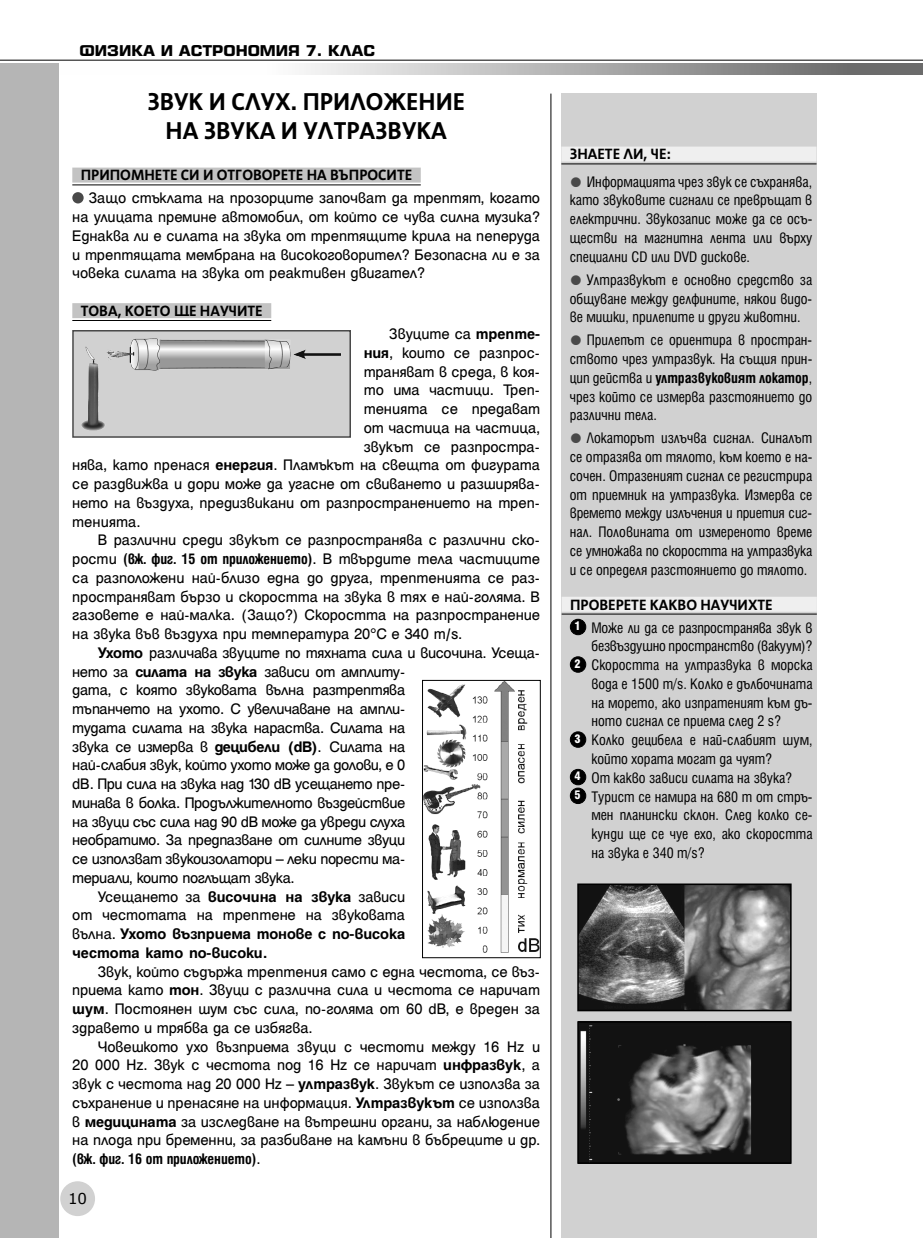
<style>
.page{position:relative;width:923px;height:1238px;background:#fff}
.page>*{position:absolute;margin:0;border:0;box-sizing:border-box;transform-origin:0 0}
.t1{font:700 27px/28.2px "SP Novelty";color:#000;text-align:center}
.t2{font:16.5px/18.8px "Helen Bg";letter-spacing:-.015em;color:#000;text-align:justify}
.t3{font:condensed 16.5px/18.8px "Helen Bg";color:#000;text-align:justify}
.t4{font:700 16.5px "SP Novelty";color:#000}
.t5{font:700 16.5px/18.8px "Helen HS Bg";letter-spacing:-.01em;color:#000}
.t6{font:16.5px "Helen Bg";letter-spacing:-.035em;color:#000}
.t7{font:700 15px "SP Europa";color:#000}
.t8{font:15px "Verdana";color:#000}
.s1{font-family:"Helen HS Bg";font-weight:700}
.s2{font-weight:700;font-stretch:condensed}
.s3{font-family:"Helen Bg";font-weight:400}
.s4{color:#494949}
.s5{font-weight:700}
.s6{font-weight:900;font-size:13.5px;color:#fff}
</style>
<div class="page">
<div style="left:60px;top:1181px;width:35px;height:34px;background:#d1d1d1;border-radius:50%"></div>
<svg style="left:58px;top:63px;width:864px;height:11px"></svg>
<hr style="left:0;top:60px;width:923px;height:1px;background:#000">
<div style="left:561px;top:94px;width:255px;height:1143px;background:#d1d1d1"></div>
<hr style="left:922px;top:63px;width:1px;height:1174px;background:#b5b5b5">
<div style="left:0;top:63px;width:58px;height:1174px;background:#b5b5b5"></div>
<hr style="left:550px;top:94px;width:1px;height:1143px;background:#000">
<div style="left:72px;top:167px;width:349px;height:15px;background:#c3c3c3"></div>
<hr style="left:72px;top:185px;width:349px;height:1px;background:#000">
<div style="left:72px;top:303px;width:199px;height:15px;background:#c3c3c3"></div>
<hr style="left:72px;top:320px;width:199px;height:1px;background:#000">
<div style="left:72px;top:192px;width:12px;height:11px;background:#494949;border-radius:50%"></div>
<div style="left:73px;top:331px;width:277px;height:106px;background:#d1d1d1"></div>
<img style="left:81px;top:338px;width:260px;height:93px">
<div style="left:72px;top:330px;width:279px;height:108px;border:2px solid #494949"></div>
<img style="left:580px;top:1024px;width:208px;height:136px">
<div style="left:577px;top:1021px;width:214px;height:142px;border:2px solid #000"></div>
<img style="left:580px;top:886px;width:208px;height:122px">
<div style="left:577px;top:883px;width:214px;height:128px;border:2px solid #000"></div>
<div style="left:561px;top:147px;width:255px;height:15px;background:#efefef"></div>
<hr style="left:561px;top:164px;width:255px;height:1px;background:#000">
<div style="left:561px;top:596px;width:256px;height:15px;background:#efefef"></div>
<hr style="left:561px;top:613px;width:256px;height:1px;background:#000">
<div style="left:570px;top:619px;width:16px;height:15px;background:#000;border-radius:50%"></div>
<div style="left:570px;top:619px;width:16px;height:16px;border:1px solid #000;border-radius:50%"></div>
<div style="left:570px;top:656px;width:16px;height:16px;background:#000;border-radius:50%"></div>
<div style="left:570px;top:656px;width:16px;height:16px;border:1px solid #000;border-radius:50%"></div>
<div style="left:570px;top:731px;width:16px;height:16px;background:#000;border-radius:50%"></div>
<div style="left:570px;top:731px;width:16px;height:16px;border:1px solid #000;border-radius:50%"></div>
<div style="left:570px;top:769px;width:16px;height:15px;background:#000;border-radius:50%"></div>
<div style="left:570px;top:769px;width:16px;height:16px;border:1px solid #000;border-radius:50%"></div>
<div style="left:570px;top:788px;width:16px;height:15px;background:#000;border-radius:50%"></div>
<div style="left:570px;top:788px;width:16px;height:15px;border:1px solid #000;border-radius:50%"></div>
<img style="left:424px;top:682px;width:114px;height:271px">
<div style="left:422px;top:680px;width:118px;height:277px;border:1px solid #000"></div>
<p class="t7" style="left:79px;top:42px;width:297px">ФИЗИКА И АСТРОНОМИЯ 7. КЛАС</p>
<h1 class="t1" style="left:147px;top:89px;width:319px">ЗВУК И СЛУХ. ПРИЛОЖЕНИЕ<br>НА ЗВУКА И УЛТРАЗВУКА</h1>
<p class="t4" style="left:81px;top:167px;width:333px">ПРИПОМНЕТЕ СИ И ОТГОВОРЕТЕ НА ВЪПРОСИТЕ</p>
<p class="t2" style="left:72px;top:188px;width:469px;text-indent:16px">Защо стъклата на прозорците започват да трептят, когато на улицата премине автомобил, от който се чува силна музика?<br>Еднаква ли е силата на звука от трептящите крила на пеперуда и трептящата мембрана на високоговорител? Безопасна ли е за човека силата на звука от реактивен двигател?</p>
<p class="t4" style="left:81px;top:303px;width:183px">ТОВА, КОЕТО ЩЕ НАУЧИТЕ</p>
<p class="t2" style="left:389px;top:324px;width:152px">Звуците са <span class="s1">трепте-</span></p>
<p class="t2" style="left:364px;top:343px;width:178px"><span class="s1">ния</span>, които се разпрос-</p>
<p class="t2" style="left:364px;top:361px;width:178px">траняват в среда, в коя-</p>
<p class="t2" style="left:364px;top:380px;width:178px">то има частици. Треп-</p>
<p class="t2" style="left:364px;top:399px;width:178px">тенията се предават</p>
<p class="t2" style="left:364px;top:418px;width:178px">от частица на частица,</p>
<p class="t2" style="left:364px;top:436px;width:178px">звукът се разпростра-</p>
<p class="t2" style="left:72px;top:455px;width:469px">нява, като пренася <span class="s1">енергия</span>. Пламъкът на свещта от фигурата</p>
<p class="t2" style="left:72px;top:474px;width:469px">се раздвижва и дори може да угасне от свиването и разширява-</p>
<p class="t2" style="left:72px;top:493px;width:469px">нето на въздуха, предизвикани от разпространението на треп-</p>
<p class="t2" style="left:72px;top:511px;width:70px">тенията.</p>
<p class="t2" style="left:98px;top:530px;width:444px">В различни среди звукът се разпространява с различни ско-</p>
<p class="t2" style="left:72px;top:549px;width:469px">рости <span class="s2">(вж. фиг. 15 от приложението)</span>. В твърдите тела частиците</p>
<p class="t2" style="left:72px;top:568px;width:469px">са разположени най-близо една до друга, трептенията се раз-</p>
<p class="t2" style="left:72px;top:586px;width:469px">пространяват бързо и скоростта на звука в тях е най-голяма. В</p>
<p class="t2" style="left:72px;top:605px;width:469px">газовете е най-малка. (Защо?) Скоростта на разпространение</p>
<p class="t2" style="left:72px;top:624px;width:391px">на звука във въздуха при температура 20°C е 340 m/s.</p>
<p class="t2" style="left:98px;top:643px;width:444px"><span class="s1">Ухото</span> различава звуците по тяхната сила и височина. Усеща-</p>
<p class="t2" style="left:72px;top:661px;width:334px">нето за <span class="s1">силата на звука</span> зависи от амплиту-</p>
<p class="t2" style="left:72px;top:680px;width:334px">дата, с която звуковата вълна разтрептява</p>
<p class="t2" style="left:72px;top:699px;width:334px">тъпанчето на ухото. С увеличаване на ампли-</p>
<p class="t2" style="left:72px;top:718px;width:334px">тудата силата на звука нараства. Силата на</p>
<p class="t2" style="left:72px;top:736px;width:334px">звука се измерва в <span class="s1">децибели (dB)</span>. Силата на</p>
<p class="t2" style="left:72px;top:755px;width:334px">най-слабия звук, който ухото може да долови, е 0</p>
<p class="t2" style="left:72px;top:774px;width:334px">dB. При сила на звука над 130 dB усещането пре-</p>
<p class="t2" style="left:72px;top:793px;width:334px">минава в болка. Продължителното въздействие</p>
<p class="t2" style="left:72px;top:811px;width:334px">на звуци със сила над 90 dB може да увреди слуха</p>
<p class="t2" style="left:72px;top:830px;width:334px">необратимо. За предпазване от силните звуци</p>
<p class="t2" style="left:72px;top:849px;width:334px">се използват звукоизолатори – леки порести ма-</p>
<p class="t6" style="left:72px;top:868px;width:224px">териали, които поглъщат звука.</p>
<p class="t2" style="left:98px;top:886px;width:309px">Усещането за <span class="s1">височина на звука</span> зависи</p>
<p class="t2" style="left:72px;top:905px;width:334px">от честотата на трептене на звуковата</p>
<p class="t5" style="left:72px;top:924px;width:334px"><span class="s3">вълна.</span> Ухото възприема тонове с по-висока честота като по-високи.</p>
<p class="t2" style="left:72px;top:961px;width:469px;text-indent:26px">Звук, който съдържа трептения само с една честота, се въз&shy;приема като <span class="s1">тон</span>. Звуци с различна сила и честота се наричат <span class="s1">шум</span>. Постоянен шум със сила, по-голяма от 60 dB, е вреден за здравето и трябва да се избягва.</p>
<p class="t2" style="left:72px;top:1036px;width:469px;text-indent:26px">Човешкото ухо възприема звуци с честоти между 16 Hz и 20 000 Hz. Звук с честота под 16 Hz се наричат <span class="s1">инфразвук</span>, а звук с честота над 20 000 Hz – <span class="s1">ултразвук</span>. Звукът се използва за съхранение и пренасяне на информация. <span class="s1">Ултразвукът</span> се използва в <span class="s1">медицината</span> за изследване на вътрешни органи, за наблюдение на плода при бременни, за разбиване на камъни в бъбреците и др. <span class="s2">(вж. фиг. 16 от приложението)</span>.</p>
<p class="t8" style="left:68px;top:1187px;width:21px">10</p>
<p class="t4" style="left:570px;top:146px;width:103px">ЗНАЕТЕ ЛИ, ЧЕ:</p>
<p class="t3" style="left:570px;top:172px;width:244px"><span class="s4">••</span> Информацията чрез звук се съхранява, като звуковите сигнали се превръщат в електрични. Звукозапис може да се осъ&shy;ществи на магнитна лента или върху специални CD или DVD дискове.</p>
<p class="t3" style="left:570px;top:270px;width:244px"><span class="s4">••</span> Ултразвукът е основно средство за общуване между делфините, някои видо&shy;ве мишки, прилепите и други животни.</p>
<p class="t3" style="left:570px;top:331px;width:244px"><span class="s4">••</span> Прилепът се ориентира в простран&shy;ството чрез ултразвук. На същия прин&shy;цип действа и <span class="s5">ултразвуковият локатор</span>, чрез който се измерва разстоянието до различни тела.</p>
<p class="t3" style="left:570px;top:429px;width:244px"><span class="s4">••</span> Локаторът излъчва сигнал. Синалът се отразява от тялото, към което е на&shy;сочен. Отразеният сигнал се регистрира от приемник на ултразвука. Измерва се времето между излъчения и приетия сиг&shy;нал. Половината от измереното време се умножава по скоростта на ултразвука и се определя разстоянието до тялото.</p>
<p class="t4" style="left:570px;top:596px;width:204px">ПРОВЕРЕТЕ КАКВО НАУЧИХТЕ</p>
<p class="t3" style="left:574px;top:618px;width:240px"><span class="s6">1</span> Може ли да се разпространява звук в</p>
<p class="t3" style="left:591px;top:637px;width:223px">безвъздушно пространство (вакуум)?</p>
<p class="t3" style="left:574px;top:656px;width:240px"><span class="s6">2</span> Скоростта на ултразвука в морска</p>
<p class="t3" style="left:591px;top:674px;width:223px">вода е 1500 m/s. Колко е дълбочината</p>
<p class="t3" style="left:591px;top:693px;width:223px">на морето, ако изпратеният към дъ-</p>
<p class="t3" style="left:591px;top:712px;width:191px">ното сигнал се приема след 2 s?</p>
<p class="t3" style="left:574px;top:731px;width:240px"><span class="s6">3</span> Колко децибела е най-слабият шум,</p>
<p class="t3" style="left:591px;top:749px;width:182px">който хората могат да чуят?</p>
<p class="t3" style="left:574px;top:768px;width:219px"><span class="s6">4</span> От какво зависи силата на звука?</p>
<p class="t3" style="left:574px;top:787px;width:240px"><span class="s6">5</span> Турист се намира на 680 m от стръ-</p>
<p class="t3" style="left:591px;top:806px;width:223px">мен планински склон. След колко се-</p>
<p class="t3" style="left:591px;top:824px;width:223px">кунди ще се чуе ехо, ако скоростта</p>
<p class="t3" style="left:591px;top:843px;width:115px">на звука е 340 m/s?</p>
</div>
